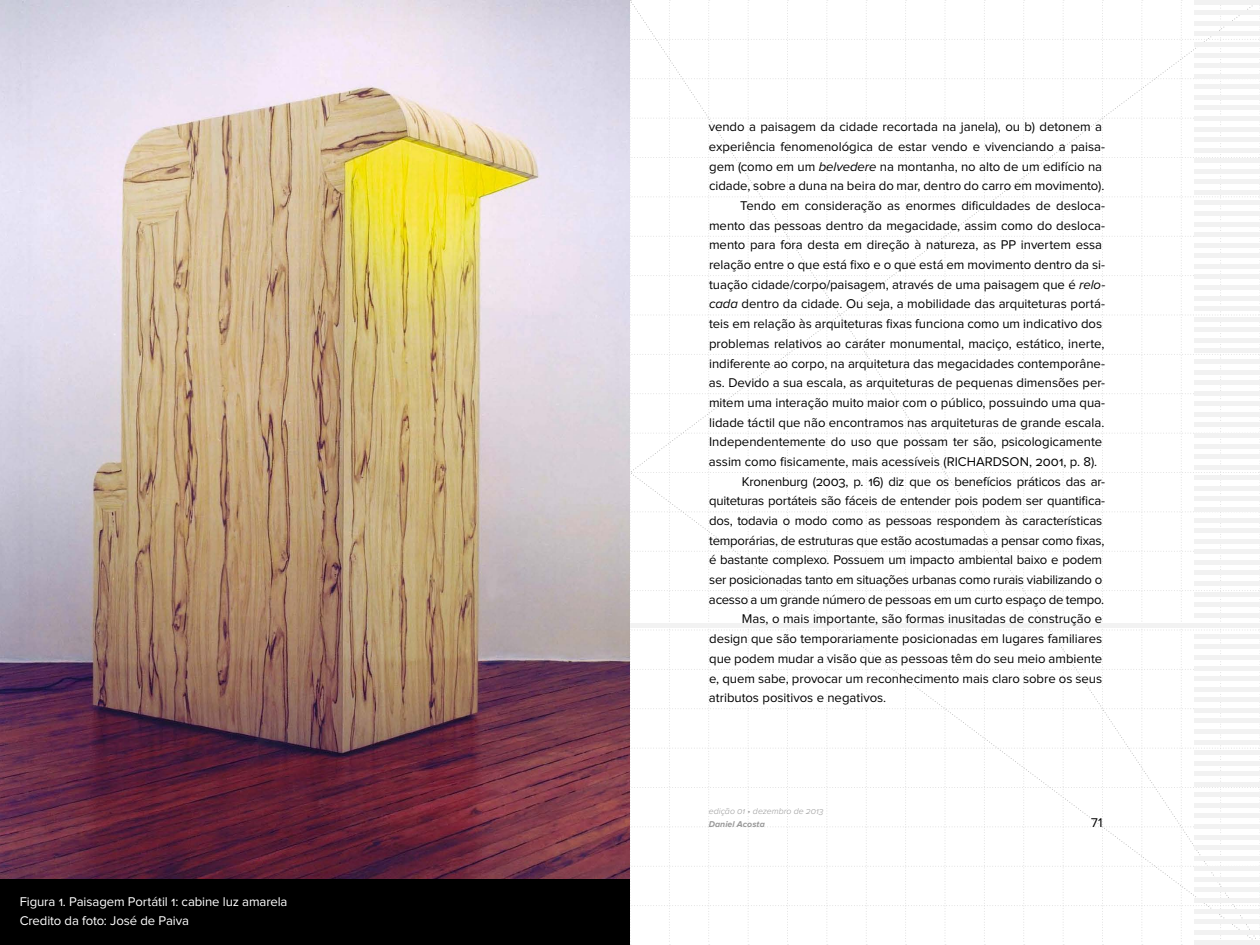
<style>
.page{position:relative;width:1260px;height:945px;background:#fff}
.page>*{position:absolute;margin:0;border:0;box-sizing:border-box;transform-origin:0 0}
.t1{font:13.12px "Proxima Nova";letter-spacing:-.005em;color:#000}
.t2{font:13.12px/19.7px "Proxima Nova";letter-spacing:-.01em;color:#fff}
.t3{font:italic 300 8.75px "Proxima Nova";color:#999}
.t4{font:italic 700 8.75px "Proxima Nova";letter-spacing:.005em;color:#999}
.s1{font-style:italic}
</style>
<div class="page">
<svg style="left:630px;top:0;width:630px;height:945px"></svg>
<img style="left:0;top:0;width:630px;height:879px">
<div style="left:0;top:879px;width:630px;height:66px;background:#000"></div>
<p class="t2" style="left:20px;top:892px;width:269px">Figura 1. Paisagem Portátil 1: cabine luz amarela<br>Credito da foto: José de Paiva</p>
<p class="t1" style="left:709px;top:121px;width:395px">vendo a paisagem da cidade recortada na janela), ou b) detonem a</p>
<p class="t1" style="left:709px;top:141px;width:398px">experiência fenomenológica de estar vendo e vivenciando a paisa-</p>
<p class="t1" style="left:709px;top:160px;width:395px">gem (como em um <span class="s1">belvedere</span> na montanha, no alto de um edifício na</p>
<p class="t1" style="left:709px;top:180px;width:397px">cidade, sobre a duna na beira do mar, dentro do carro em movimento).</p>
<p class="t1" style="left:740px;top:200px;width:367px">Tendo em consideração as enormes dificuldades de desloca-</p>
<p class="t1" style="left:709px;top:219px;width:398px">mento das pessoas dentro da megacidade, assim como do desloca-</p>
<p class="t1" style="left:709px;top:239px;width:395px">mento para fora desta em direção à natureza, as PP invertem essa</p>
<p class="t1" style="left:709px;top:259px;width:398px">relação entre o que está fixo e o que está em movimento dentro da si-</p>
<p class="t1" style="left:709px;top:278px;width:398px">tuação cidade/corpo/paisagem, através de uma paisagem que é <span class="s1">relo-</span></p>
<p class="t1" style="left:709px;top:298px;width:398px"><span class="s1">cada</span> dentro da cidade. Ou seja, a mobilidade das arquiteturas portá-</p>
<p class="t1" style="left:709px;top:318px;width:395px">teis em relação às arquiteturas fixas funciona como um indicativo dos</p>
<p class="t1" style="left:709px;top:337px;width:397px">problemas relativos ao caráter monumental, maciço, estático, inerte,</p>
<p class="t1" style="left:709px;top:357px;width:398px">indiferente ao corpo, na arquitetura das megacidades contemporâne-</p>
<p class="t1" style="left:709px;top:377px;width:398px">as. Devido a sua escala, as arquiteturas de pequenas dimensões per-</p>
<p class="t1" style="left:709px;top:397px;width:398px">mitem uma interação muito maior com o público, possuindo uma qua-</p>
<p class="t1" style="left:709px;top:416px;width:397px">lidade táctil que não encontramos nas arquiteturas de grande escala.</p>
<p class="t1" style="left:709px;top:436px;width:395px">Independentemente do uso que possam ter são, psicologicamente</p>
<p class="t1" style="left:709px;top:456px;width:390px">assim como fisicamente, mais acessíveis (RICHARDSON, 2001, p. 8).</p>
<p class="t1" style="left:742px;top:475px;width:365px">Kronenburg (2003, p. 16) diz que os benefícios práticos das ar-</p>
<p class="t1" style="left:709px;top:495px;width:398px">quiteturas portáteis são fáceis de entender pois podem ser quantifica-</p>
<p class="t1" style="left:709px;top:515px;width:395px">dos, todavia o modo como as pessoas respondem às características</p>
<p class="t1" style="left:709px;top:534px;width:397px">temporárias, de estruturas que estão acostumadas a pensar como fixas,</p>
<p class="t1" style="left:709px;top:554px;width:395px">é bastante complexo. Possuem um impacto ambiental baixo e podem</p>
<p class="t1" style="left:709px;top:574px;width:395px">ser posicionadas tanto em situações urbanas como rurais viabilizando o</p>
<p class="t1" style="left:709px;top:593px;width:397px">acesso a um grande número de pessoas em um curto espaço de tempo.</p>
<p class="t1" style="left:742px;top:613px;width:362px">Mas, o mais importante, são formas inusitadas de construção e</p>
<p class="t1" style="left:709px;top:633px;width:395px">design que são temporariamente posicionadas em lugares familiares</p>
<p class="t1" style="left:709px;top:652px;width:395px">que podem mudar a visão que as pessoas têm do seu meio ambiente</p>
<p class="t1" style="left:709px;top:672px;width:395px">e, quem sabe, provocar um reconhecimento mais claro sobre os seus</p>
<p class="t1" style="left:709px;top:692px;width:179px">atributos positivos e negativos.</p>
<p class="t3" style="left:709px;top:807px;width:116px">edição 01 • dezembro de 2013</p>
<p class="t4" style="left:709px;top:820px;width:58px">Daniel Acosta</p>
<p class="t1" style="left:1091px;top:817px;width:13px">71</p>
</div>
